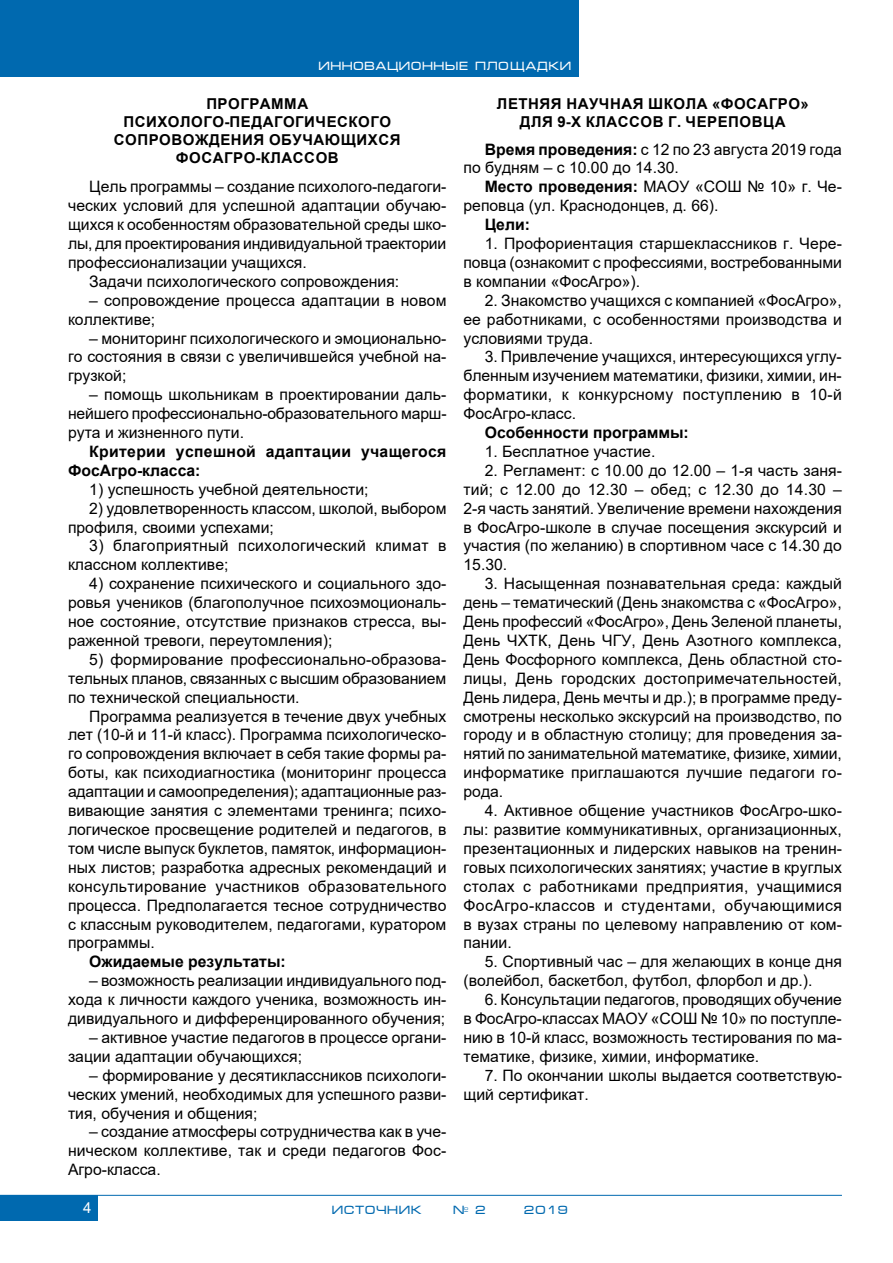
<style>
.page{position:relative;width:893px;height:1263px;background:#fff}
.page>*{position:absolute;margin:0;border:0;box-sizing:border-box;transform-origin:0 0}
.t1{font:15.75px/18.9px "Arial";color:#000;text-align:justify}
.t2{font:15.75px/18.9px "Arial";letter-spacing:.02em;color:#000}
.t3{font:700 15.75px/18.9px "Arial";letter-spacing:.02em;color:#000}
.t4{font:700 15.75px "Arial";color:#000}
.t5{font:700 15px/18px "Arial";letter-spacing:.035em;color:#000}
.t6{font:15px "Arial";color:#fff}
.t7{font:12px "Micra";color:#fff}
.t8{font:12px "Micra";color:#0069af}
.s1{font-weight:700}
</style>
<div class="page">
<div style="left:0;top:1195px;width:98px;height:25px;background:#0069af"></div>
<hr style="left:0;top:1195px;width:842px;height:1px;background:#0069af">
<div style="left:0;top:0;width:578px;height:77px;background:#0069af"></div>
<p class="t7" style="left:318px;top:60px;width:255px">инновационные площадки</p>
<p class="t5" style="left:206px;top:95px;width:56px">Программа</p>
<p class="t5" style="left:123px;top:113px;width:57px">психоло</p>
<p class="t5" style="left:203px;top:113px;width:187px">го-педаго гическо го</p>
<p class="t5" style="left:114px;top:131px;width:24px">сопрово</p>
<p class="t5" style="left:176px;top:131px;width:226px;text-indent:19px">ждения о бучающихся<br>ФосАгро-кла</p>
<p class="t5" style="left:293px;top:149px;width:35px">ссов</p>
<p class="t1" style="left:89px;top:177px;width:359px">Цель программы – создание психолого-педагоги-</p>
<p class="t1" style="left:68px;top:196px;width:380px">ческих условий для успешной адаптации обучаю-</p>
<p class="t1" style="left:68px;top:215px;width:380px">щихся к особенностям образовательной среды шко-</p>
<p class="t1" style="left:68px;top:234px;width:380px">лы, для проектирования индивидуальной траектории</p>
<p class="t1" style="left:68px;top:253px;width:240px">профессионализации учащихся.</p>
<p class="t1" style="left:89px;top:272px;width:312px">Задачи психологического сопровождения:</p>
<p class="t1" style="left:68px;top:291px;width:380px;text-indent:21px">– сопровождение процесса адаптации в новом коллективе;</p>
<p class="t1" style="left:68px;top:328px;width:380px;text-indent:21px">– мониторинг психологического и эмоционально&shy;го состояния в связи с увеличившейся учебной на&shy;грузкой;</p>
<p class="t1" style="left:68px;top:385px;width:380px;text-indent:21px">– помощь школьникам в проектировании даль&shy;нейшего профессионально-образовательного марш&shy;рута и жизненного пути.</p>
<p class="t3" style="left:68px;top:442px;width:380px;text-indent:21px">Критерии успешной адаптации учащегося<br>ФосАгро-класса:</p>
<p class="t1" style="left:89px;top:480px;width:281px">1) успешность учебной деятельности;</p>
<p class="t1" style="left:68px;top:499px;width:380px;text-indent:21px">2) удовлетворенность классом, школой, выбором профиля, своими успехами;</p>
<p class="t2" style="left:68px;top:536px;width:380px;text-indent:21px">3) благоприятный психологический климат в классном коллективе;</p>
<p class="t1" style="left:68px;top:574px;width:380px;text-indent:21px">4) сохранение психического и социального здо&shy;ровья учеников (благополучное психоэмоциональ&shy;ное состояние, отсутствие признаков стресса, вы&shy;раженной тревоги, переутомления);</p>
<p class="t1" style="left:68px;top:650px;width:380px;text-indent:21px">5) формирование профессионально-образова&shy;тельных планов, связанных с высшим образованием по технической специальности.</p>
<p class="t1" style="left:68px;top:706px;width:380px;text-indent:21px">Программа реализуется в течение двух учебных лет (10-й и 11-й класс). Программа психологическо&shy;го сопровождения включает в себя такие формы ра&shy;боты, как психодиагностика (мониторинг процесса адаптации и самоопределения); адаптационные раз&shy;вивающие занятия с элементами тренинга; психо&shy;логическое просвещение родителей и педагогов, в том числе выпуск буклетов, памяток, информацион&shy;ных листов; разработка адресных рекомендаций и консультирование участников образовательного процесса. Предполагается тесное сотрудничество с классным руководителем, педагогами, куратором программы.</p>
<p class="t4" style="left:89px;top:951px;width:198px">Ожидаемые результаты:</p>
<p class="t1" style="left:68px;top:971px;width:380px;text-indent:21px">– возможность реализации индивидуального под&shy;хода к личности каждого ученика, возможность ин&shy;дивидуального и дифференцированного обучения;</p>
<p class="t1" style="left:68px;top:1028px;width:380px;text-indent:21px">– активное участие педагогов в процессе органи&shy;зации адаптации обучающихся;</p>
<p class="t1" style="left:68px;top:1066px;width:380px;text-indent:21px">– формирование у десятиклассников психологи&shy;ческих умений, необходимых для успешного разви&shy;тия, обучения и общения;</p>
<p class="t1" style="left:68px;top:1122px;width:380px;text-indent:21px">– создание атмосферы сотрудничества как в уче&shy;ническом коллективе, так и среди педагогов Фос-Агро-класса.</p>
<p class="t5" style="left:497px;top:95px;width:81px">Летняя нау</p>
<p class="t5" style="left:599px;top:95px;width:77px">чная школа</p>
<p class="t5" style="left:712px;top:95px;width:98px">«ФосАгро»</p>
<p class="t5" style="left:520px;top:113px;width:77px">для 9-х кла</p>
<p class="t5" style="left:618px;top:113px;width:123px">ссов г. Черепов</p>
<p class="t5" style="left:763px;top:113px;width:21px">ца</p>
<p class="t1" style="left:463px;top:139px;width:380px;text-indent:21px"><span class="s1">Время проведения:</span> с 12 по 23 августа 2019 года по будням – с 10.00 до 14.30.</p>
<p class="t1" style="left:463px;top:177px;width:379px;text-indent:21px"><span class="s1">Место проведения:</span> МАОУ «СОШ № 10» г. Че&shy;реповца (ул. Краснодонцев, д. 66).</p>
<p class="t4" style="left:485px;top:213px;width:47px">Цели:</p>
<p class="t1" style="left:463px;top:234px;width:380px;text-indent:21px">1. Профориентация старшеклассников г. Чере&shy;повца (ознакомит с профессиями, востребованными в компании «ФосАгро»).</p>
<p class="t1" style="left:463px;top:291px;width:380px;text-indent:21px">2. Знакомство учащихся с компанией «ФосАгро», ее работниками, с особенностями производства и условиями труда.</p>
<p class="t1" style="left:463px;top:347px;width:380px;text-indent:21px">3. Привлечение учащихся, интересующихся углу&shy;бленным изучением математики, физики, химии, ин&shy;форматики, к конкурсному поступлению в 10-й ФосАгро-класс.</p>
<p class="t4" style="left:485px;top:421px;width:206px">Особенности программы:</p>
<p class="t1" style="left:485px;top:442px;width:172px">1. Бесплатное участие.</p>
<p class="t1" style="left:463px;top:461px;width:380px;text-indent:21px">2. Регламент: с 10.00 до 12.00 – 1-я часть заня&shy;тий; с 12.00 до 12.30 – обед; с 12.30 до 14.30 – 2-я часть занятий. Увеличение времени нахождения в ФосАгро-школе в случае посещения экскурсий и участия (по желанию) в спортивном часе с 14.30 до 15.30.</p>
<p class="t1" style="left:463px;top:574px;width:380px;text-indent:21px">3. Насыщенная познавательная среда: каждый день – тематический (День знакомства с «ФосАгро», День профессий «ФосАгро», День Зеленой планеты, День ЧХТК, День ЧГУ, День Азотного комплекса, День Фосфорного комплекса, День областной сто&shy;лицы, День городских достопримечательностей, День лидера, День мечты и др.); в программе преду&shy;смотрены несколько экскурсий на производство, по городу и в областную столицу; для проведения за&shy;нятий по занимательной математике, физике, химии, информатике приглашаются лучшие педагоги го&shy;рода.</p>
<p class="t1" style="left:463px;top:801px;width:380px;text-indent:21px">4. Активное общение участников ФосАгро-шко&shy;лы: развитие коммуникативных, организационных, презентационных и лидерских навыков на тренин&shy;говых психологических занятиях; участие в круглых столах с работниками предприятия, учащимися ФосАгро-классов и студентами, обучающимися в вузах страны по целевому направлению от ком&shy;пании.</p>
<p class="t1" style="left:463px;top:952px;width:380px;text-indent:21px">5. Спортивный час – для желающих в конце дня (волейбол, баскетбол, футбол, флорбол и др.).</p>
<p class="t1" style="left:463px;top:990px;width:380px;text-indent:21px">6. Консультации педагогов, проводящих обучение в ФосАгро-классах МАОУ «СОШ № 10» по поступле&shy;нию в 10-й класс, возможность тестирования по ма&shy;тематике, физике, химии, информатике.</p>
<p class="t1" style="left:463px;top:1066px;width:380px;text-indent:21px">7. По окончании школы выдается соответствую&shy;щий сертификат.</p>
<p class="t6" style="left:83px;top:1197px;width:10px">4</p>
<p class="t8" style="left:332px;top:1203px;width:92px">ИСТОЧНИК</p>
<p class="t8" style="left:453px;top:1203px;width:35px">№ 2</p>
<p class="t8" style="left:524px;top:1203px;width:46px">2019</p>
</div>
